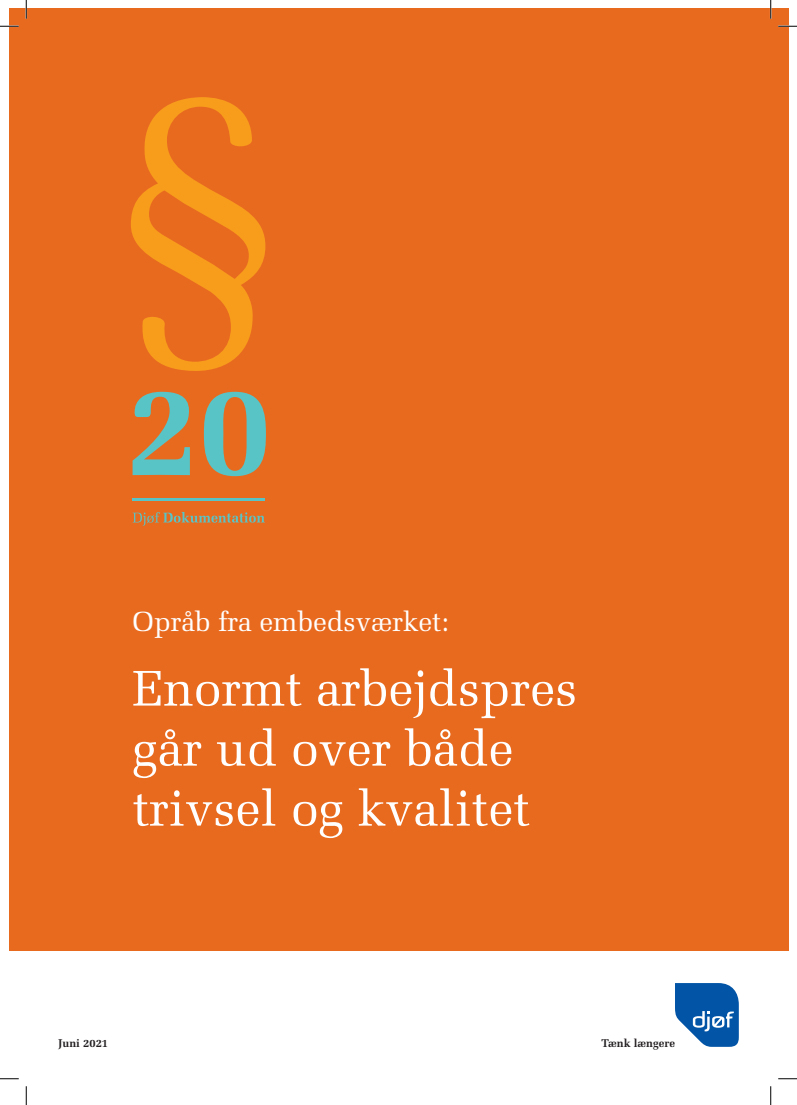
<style>
.page{position:relative;width:797px;height:1105px;background:#fff}
.page>*{position:absolute;margin:0;border:0;box-sizing:border-box;transform-origin:0 0}
.t1{font:50px "Melior LT Std";color:#fff}
.t2{font:27.5px "Melior LT Std";color:#fff}
.brød_9_12{font:700 11.25px "Melior LT Std";color:#231f20}
</style>
<div class="page">
<svg style="left:675px;top:983px;width:63px;height:64px"></svg>
<div style="left:9px;top:9px;width:779px;height:942px;background:#e86a1f"></div>
<svg style="left:131px;top:97px;width:134px;height:274px"></svg>
<svg style="left:133px;top:392px;width:133px;height:84px"></svg>
<svg style="left:133px;top:512px;width:132px;height:14px"></svg>
<hr style="left:132px;top:498px;width:133px;height:3px;background:#59c4c6">
<svg style="left:0;top:25px;width:19px;height:2px"></svg>
<svg style="left:778px;top:25px;width:19px;height:2px"></svg>
<svg style="left:0;top:1078px;width:19px;height:1px"></svg>
<svg style="left:778px;top:1078px;width:19px;height:1px"></svg>
<svg style="left:25px;top:0;width:2px;height:19px"></svg>
<svg style="left:25px;top:1086px;width:2px;height:19px"></svg>
<svg style="left:770px;top:0;width:1px;height:19px"></svg>
<svg style="left:770px;top:1086px;width:1px;height:19px"></svg>
<p class="t2" style="left:133px;top:605px;width:318px">Opråb fra embedsværket:</p>
<p class="t1" style="left:133px;top:659px;width:446px">Enormt arbejdspres</p>
<p class="t1" style="left:133px;top:719px;width:382px">går ud over både</p>
<p class="t1" style="left:133px;top:779px;width:399px">trivsel og kvalitet</p>
<p class="brød_9_12" style="left:58px;top:1036px;width:52px">Juni 2021</p>
<p class="brød_9_12" style="left:601px;top:1036px;width:75px">Tænk længere</p>
</div>
